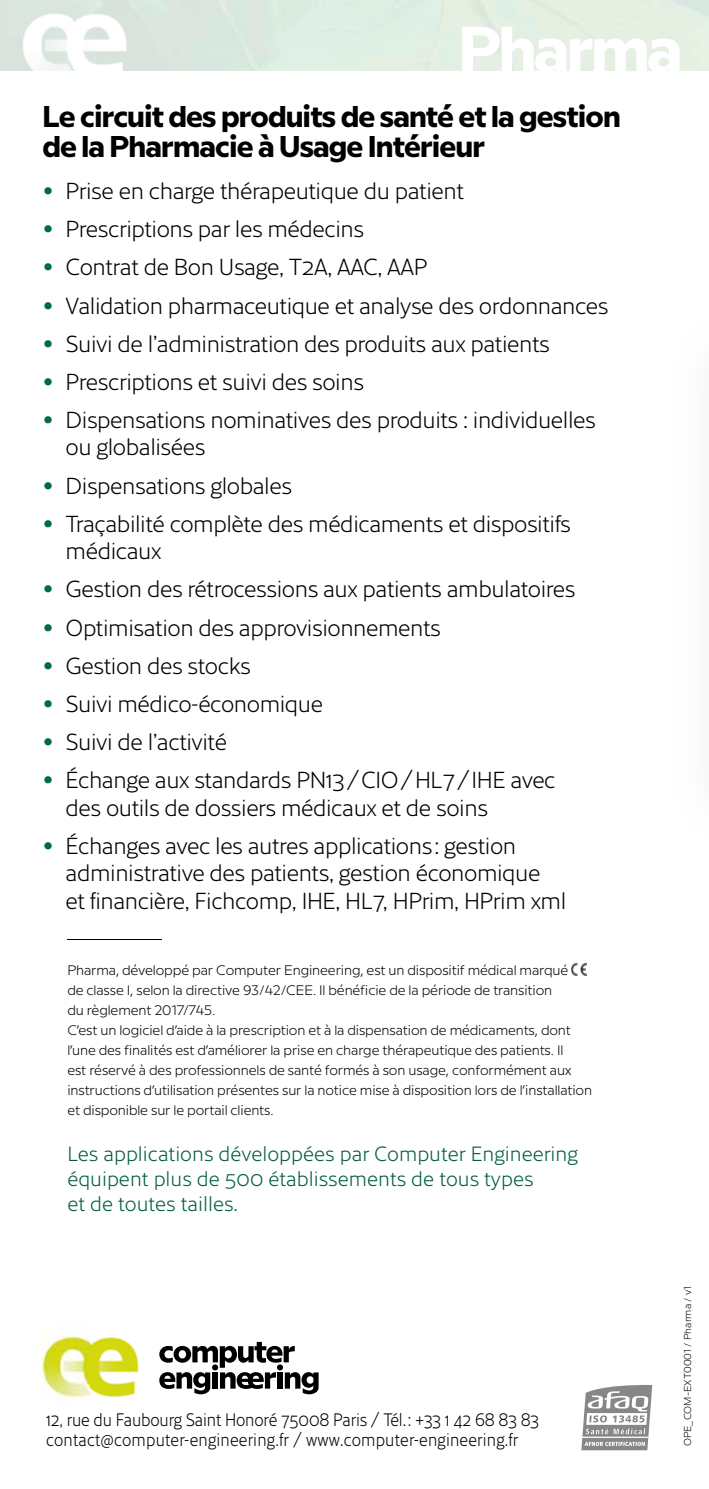
<style>
.page{position:relative;width:709px;height:1489px;background:#fff}
.page>*{position:absolute;margin:0;border:0;box-sizing:border-box;transform-origin:0 0}
.t1{font:700 65px "Milliard";letter-spacing:-.05em;color:#fff}
.t2{font:700 30px/30px "Milliard";letter-spacing:-.03em;color:#000}
.t3{font:300 22.5px/27.5px "Cresta";letter-spacing:-.02em;color:#000}
.t4{font:300 20px/25px "Cresta";color:#005f3a}
.t5{font:300 17.5px/20px "Cresta";letter-spacing:.01em;color:#000;scale:.9 1}
.t6{font:300 13.75px/20px "Milliard";letter-spacing:-.01em;color:#000}
.t7{font:300 10px "Milliard";color:#000}
.s1{font-family:"Milliard";font-size:30px;color:#006b4f}
</style>
<div class="page">
<img style="left:17px;top:0;width:114px;height:71px">
<svg style="left:159px;top:1341px;width:159px;height:53px"></svg>
<img style="left:41px;top:1332px;width:98px;height:66px">
<hr style="left:67px;top:938px;width:95px;height:1px;background:#000">
<img style="left:571px;top:963px;width:16px;height:11px">
<svg style="left:581px;top:1385px;width:71px;height:65px"></svg>
<h1 class="t1" style="left:458px;top:0;width:226px">Pharma</h1>
<h2 class="t2" style="left:43px;top:99px;width:580px">Le circuit des produits de santé et la gestion de la Pharmacie à Usage Intérieur</h2>
<p class="t3" style="left:43px;top:176px;width:423px"><span class="s1">•</span> Prise en charge thérapeutique du patient</p>
<p class="t3" style="left:43px;top:214px;width:323px"><span class="s1">•</span> Prescriptions par les médecins</p>
<p class="t3" style="left:43px;top:252px;width:386px"><span class="s1">•</span> Contrat de Bon Usage, T2A, AAC, AAP</p>
<p class="t3" style="left:43px;top:290px;width:567px"><span class="s1">•</span> Validation pharmaceutique et analyse des ordonnances</p>
<p class="t3" style="left:43px;top:328px;width:509px"><span class="s1">•</span> Suivi de l’administration des produits aux patients</p>
<p class="t3" style="left:43px;top:366px;width:323px"><span class="s1">•</span> Prescriptions et suivi des soins</p>
<p class="t3" style="left:66px;top:404px;width:532px;text-indent:-23px"><span class="s1">•</span> Dispensations nominatives des produits : individuelles ou globalisées</p>
<p class="t3" style="left:43px;top:470px;width:251px"><span class="s1">•</span> Dispensations globales</p>
<p class="t3" style="left:66px;top:508px;width:507px;text-indent:-23px"><span class="s1">•</span> Traçabilité complète des médicaments et dispositifs médicaux</p>
<p class="t3" style="left:43px;top:574px;width:534px"><span class="s1">•</span> Gestion des rétrocessions aux patients ambulatoires</p>
<p class="t3" style="left:43px;top:612px;width:400px"><span class="s1">•</span> Optimisation des approvisionnements</p>
<p class="t3" style="left:43px;top:650px;width:210px"><span class="s1">•</span> Gestion des stocks</p>
<p class="t3" style="left:43px;top:688px;width:282px"><span class="s1">•</span> Suivi médico-économique</p>
<p class="t3" style="left:43px;top:726px;width:186px"><span class="s1">•</span> Suivi de l’activité</p>
<p class="t3" style="left:66px;top:764px;width:491px;text-indent:-23px"><span class="s1">•</span> Échange aux standards PN13 / CIO / HL7 / IHE avec des outils de dossiers médicaux et de soins</p>
<p class="t3" style="left:66px;top:830px;width:502px;text-indent:-23px"><span class="s1">•</span> Échanges avec les autres applications : gestion administrative des patients, gestion économique<br>et financière, Fichcomp, IHE, HL7, HPrim, HPrim xml</p>
<p class="t6" style="left:67px;top:959px;width:526px">Pharma, développé par Computer Engineering, est un dispositif médical marqué<br>de classe I, selon la directive 93/42/CEE. Il bénéficie de la période de transition<br>du règlement 2017/745.<br>C’est un logiciel d’aide à la prescription et à la dispensation de médicaments, dont l’une des finalités est d’améliorer la prise en charge thérapeutique des patients. Il<br>est réservé à des professionnels de santé formés à son usage, conformément aux instructions d’utilisation présentes sur la notice mise à disposition lors de l’installation et disponible sur le portail clients.</p>
<p class="t4" style="left:67px;top:1140px;width:512px">Les applications développées par Computer Engineering équipent plus de 500 établissements de tous types<br>et de toutes tailles.</p>
<p class="t5" style="left:46px;top:1408px;width:549px">12, rue du Faubourg Saint Honoré 75008 Paris / Tél. : +33 1 42 68 83 83 contact@computer-engineering.fr / www.computer-engineering.fr</p>
<p class="t7" style="left:680px;top:1446px;width:162px;rotate:-90deg">OPE_COM-EXT0001 / Pharma / v1</p>
</div>
